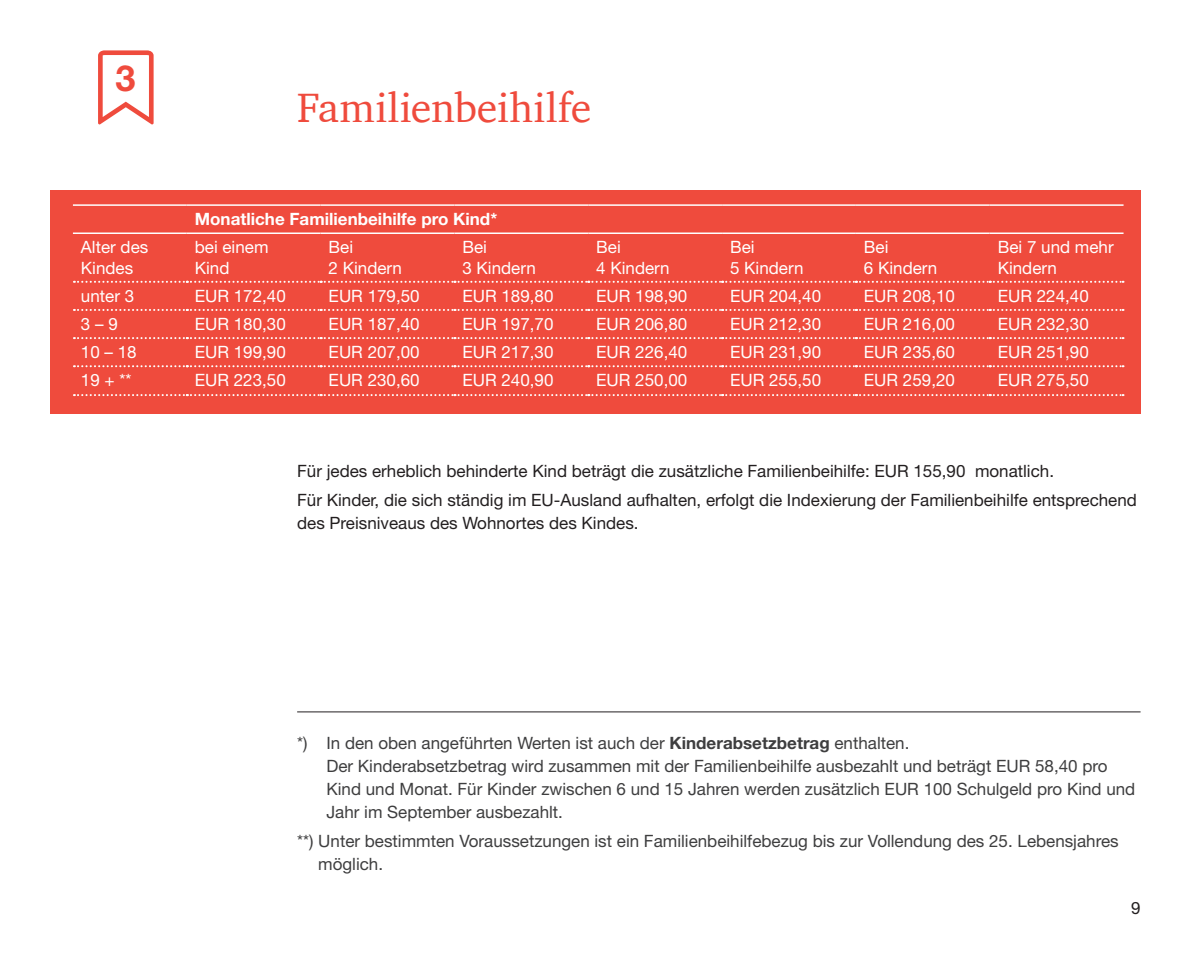
<style>
.page{position:relative;width:1191px;height:964px;background:#fff}
.page>*{position:absolute;margin:0;border:0;box-sizing:border-box;transform-origin:0 0}
.Outcome_Head_3{font:42px "ITC Charter Com";letter-spacing:.01em;color:#ef4b3d}
.t1{font:700 36px "Helvetica Neue LT Pro";color:#ef4b3d}
.t2{font:17px/20.4px "Helvetica Neue LT Pro";color:#fff}
.t3{font:17px/23px "Helvetica Neue LT Pro";color:#3e3e3f}
.t4{font:17px/23px "Helvetica Neue LT Pro";color:#231f20}
.t5{font:700 17px "Helvetica Neue LT Pro";color:#fff}
.s1{font-weight:700}
</style>
<div class="page">
<div style="left:50px;top:190px;width:1090px;height:223px;background:#ef4b3d"></div>
<svg style="left:74px;top:281px;width:1049px;height:2px"></svg>
<svg style="left:74px;top:309px;width:1049px;height:2px"></svg>
<svg style="left:74px;top:337px;width:1049px;height:2px"></svg>
<svg style="left:74px;top:365px;width:1049px;height:2px"></svg>
<svg style="left:74px;top:394px;width:1049px;height:2px"></svg>
<hr style="left:73px;top:204px;width:114px;height:2px;background:#fff">
<hr style="left:187px;top:204px;width:134px;height:2px;background:#fff">
<hr style="left:321px;top:204px;width:133px;height:2px;background:#fff">
<hr style="left:454px;top:204px;width:134px;height:2px;background:#fff">
<hr style="left:588px;top:204px;width:134px;height:2px;background:#fff">
<hr style="left:722px;top:204px;width:134px;height:2px;background:#fff">
<hr style="left:856px;top:204px;width:133px;height:2px;background:#fff">
<hr style="left:989px;top:204px;width:134px;height:2px;background:#fff">
<hr style="left:73px;top:232px;width:114px;height:2px;background:#fff">
<hr style="left:187px;top:232px;width:134px;height:2px;background:#fff">
<hr style="left:321px;top:232px;width:133px;height:2px;background:#fff">
<hr style="left:454px;top:232px;width:134px;height:2px;background:#fff">
<hr style="left:588px;top:232px;width:134px;height:2px;background:#fff">
<hr style="left:722px;top:232px;width:134px;height:2px;background:#fff">
<hr style="left:856px;top:232px;width:133px;height:2px;background:#fff">
<hr style="left:989px;top:232px;width:134px;height:2px;background:#fff">
<svg style="left:98px;top:50px;width:56px;height:74px"></svg>
<hr style="left:297px;top:711px;width:843px;height:1px;background:#231f20">
<p class="t1" style="left:116px;top:56px;width:22px">3</p>
<p class="Outcome_Head_3" style="left:297px;top:82px;width:296px">Familienbeihilfe</p>
<p class="t5" style="left:195px;top:209px;width:304px">Monatliche Familienbeihilfe pro Kind*</p>
<p class="t2" style="left:81px;top:237px;width:69px">Alter des<br>Kindes</p>
<p class="t2" style="left:195px;top:237px;width:75px">bei einem<br>Kind</p>
<p class="t2" style="left:329px;top:237px;width:75px">Bei<br>2 Kindern</p>
<p class="t2" style="left:462px;top:237px;width:75px">Bei<br>3 Kindern</p>
<p class="t2" style="left:596px;top:237px;width:75px">Bei<br>4 Kindern</p>
<p class="t2" style="left:730px;top:237px;width:75px">Bei<br>5 Kindern</p>
<p class="t2" style="left:864px;top:237px;width:75px">Bei<br>6 Kindern</p>
<p class="t2" style="left:997px;top:237px;width:117px">Bei 7 und mehr<br>Kindern</p>
<p class="t2" style="left:81px;top:285px;width:55px">unter 3</p>
<p class="t2" style="left:195px;top:285px;width:93px">EUR 172,40</p>
<p class="t2" style="left:329px;top:285px;width:93px">EUR 179,50</p>
<p class="t2" style="left:462px;top:285px;width:93px">EUR 189,80</p>
<p class="t2" style="left:596px;top:285px;width:93px">EUR 198,90</p>
<p class="t2" style="left:730px;top:285px;width:93px">EUR 204,40</p>
<p class="t2" style="left:864px;top:285px;width:93px">EUR 208,10</p>
<p class="t2" style="left:997px;top:285px;width:93px">EUR 224,40</p>
<p class="t2" style="left:81px;top:314px;width:38px">3 – 9</p>
<p class="t2" style="left:195px;top:314px;width:93px">EUR 180,30</p>
<p class="t2" style="left:329px;top:314px;width:93px">EUR 187,40</p>
<p class="t2" style="left:462px;top:314px;width:93px">EUR 197,70</p>
<p class="t2" style="left:596px;top:314px;width:93px">EUR 206,80</p>
<p class="t2" style="left:730px;top:314px;width:93px">EUR 212,30</p>
<p class="t2" style="left:864px;top:314px;width:93px">EUR 216,00</p>
<p class="t2" style="left:997px;top:314px;width:93px">EUR 232,30</p>
<p class="t2" style="left:81px;top:342px;width:57px">10 – 18</p>
<p class="t2" style="left:195px;top:342px;width:93px">EUR 199,90</p>
<p class="t2" style="left:329px;top:342px;width:93px">EUR 207,00</p>
<p class="t2" style="left:462px;top:342px;width:93px">EUR 217,30</p>
<p class="t2" style="left:596px;top:342px;width:93px">EUR 226,40</p>
<p class="t2" style="left:730px;top:342px;width:93px">EUR 231,90</p>
<p class="t2" style="left:864px;top:342px;width:93px">EUR 235,60</p>
<p class="t2" style="left:997px;top:342px;width:93px">EUR 251,90</p>
<p class="t2" style="left:81px;top:370px;width:52px">19 + **</p>
<p class="t2" style="left:195px;top:370px;width:93px">EUR 223,50</p>
<p class="t2" style="left:329px;top:370px;width:93px">EUR 230,60</p>
<p class="t2" style="left:462px;top:370px;width:93px">EUR 240,90</p>
<p class="t2" style="left:596px;top:370px;width:93px">EUR 250,00</p>
<p class="t2" style="left:730px;top:370px;width:93px">EUR 255,50</p>
<p class="t2" style="left:864px;top:370px;width:93px">EUR 259,20</p>
<p class="t2" style="left:997px;top:370px;width:93px">EUR 275,50</p>
<p class="t4" style="left:297px;top:459px;width:758px">Für jedes erheblich behinderte Kind beträgt die zusätzliche Familienbeihilfe: EUR 155,90 monatlich.</p>
<p class="t4" style="left:297px;top:488px;width:841px">Für Kinder, die sich ständig im EU-Ausland aufhalten, erfolgt die Indexierung der Familienbeihilfe entsprechend des Preisniveaus des Wohnortes des Kindes.</p>
<p class="t3" style="left:326px;top:731px;width:810px;text-indent:-29px">*) In den oben angeführten Werten ist auch der <span class="s1">Kinderabsetzbetrag</span> enthalten.<br>Der Kinderabsetzbetrag wird zusammen mit der Familienbeihilfe ausbezahlt und beträgt EUR 58,40 pro Kind und Monat. Für Kinder zwischen 6 und 15 Jahren werden zusätzlich EUR 100 Schulgeld pro Kind und Jahr im September ausbezahlt.</p>
<p class="t3" style="left:318px;top:829px;width:802px;text-indent:-21px">**) Unter bestimmten Voraussetzungen ist ein Familienbeihilfebezug bis zur Vollendung des 25. Lebensjahres möglich.</p>
<p class="t4" style="left:1131px;top:896px;width:11px">9</p>
</div>
